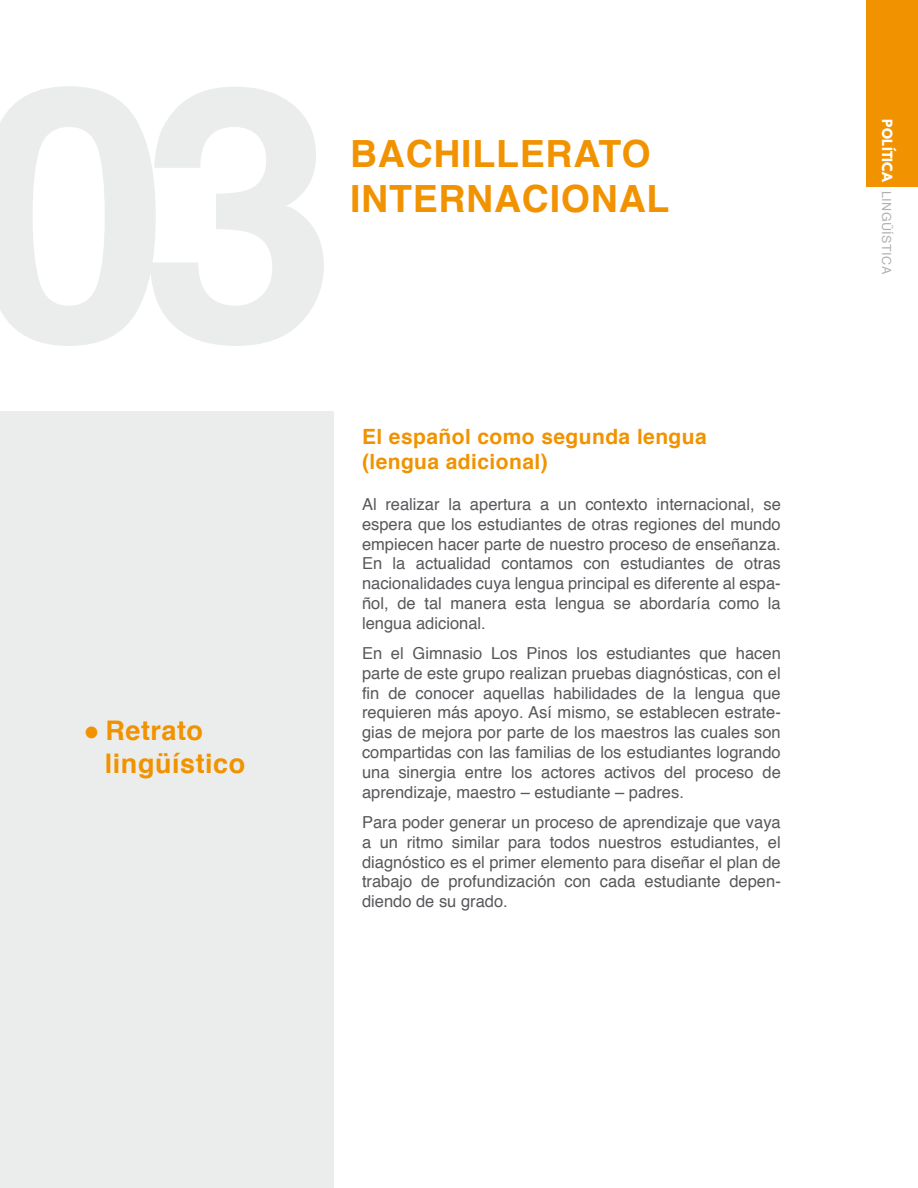
<style>
.page{position:relative;width:918px;height:1188px;background:#fff}
.page>*{position:absolute;margin:0;border:0;box-sizing:border-box;transform-origin:0 0}
.t1{font:700 37.5px/45px "Helvetica";letter-spacing:.02em;color:#f19300}
.t2{font:700 27px/32.4px "Helvetica";letter-spacing:.02em;color:#f19300}
.t3{font:700 21px/25.2px "Helvetica";letter-spacing:.02em;color:#f19300}
.t4{font:16.5px/19.8px "Helvetica";color:#57585b;text-align:justify}
.t5{font:12.6px "Helvetica";letter-spacing:.04em;color:#b0b1b4}
.s1{font-weight:400}
.s2{font-family:"League Spartan";font-weight:700;color:#fff}
</style>
<div class="page">
<div style="left:0;top:411px;width:334px;height:777px;background:#ebeded"></div>
<div style="left:867px;top:0;width:51px;height:186px;background:#f19300"></div>
<h2 class="t2" style="left:105px;top:715px;width:142px;text-indent:-21px"><span class="s1">●</span> Retrato lingüístico</h2>
<h1 class="t1" style="left:350px;top:131px;width:321px">BACHILLERATO<br>INTERNACIONAL</h1>
<p class="t3" style="left:362px;top:425px;width:346px">El español como segunda lengua (lengua adicional)</p>
<p class="t4" style="left:362px;top:495px;width:420px">Al realizar la apertura a un contexto internacional, se espera que los estudiantes de otras regiones del mundo empiecen hacer parte de nuestro proceso de enseñanza.<br>En la actualidad contamos con estudiantes de otras nacionalidades cuya lengua principal es diferente al espa&shy;ñol, de tal manera esta lengua se abordaría como la lengua adicional.</p>
<p class="t4" style="left:362px;top:644px;width:420px">En el Gimnasio Los Pinos los estudiantes que hacen parte de este grupo realizan pruebas diagnósticas, con el fin de conocer aquellas habilidades de la lengua que requieren más apoyo. Así mismo, se establecen estrate&shy;gias de mejora por parte de los maestros las cuales son compartidas con las familias de los estudiantes logrando una sinergia entre los actores activos del proceso de aprendizaje, maestro – estudiante – padres.</p>
<p class="t4" style="left:362px;top:813px;width:420px">Para poder generar un proceso de aprendizaje que vaya a un ritmo similar para todos nuestros estudiantes, el diagnóstico es el primer elemento para diseñar el plan de trabajo de profundización con cada estudiante depen&shy;diendo de su grado.</p>
<p class="t5" style="left:896px;top:119px;width:157px;rotate:90deg"><span class="s2">POLÍTICA</span> LINGÜÍSTICA</p>
</div>
